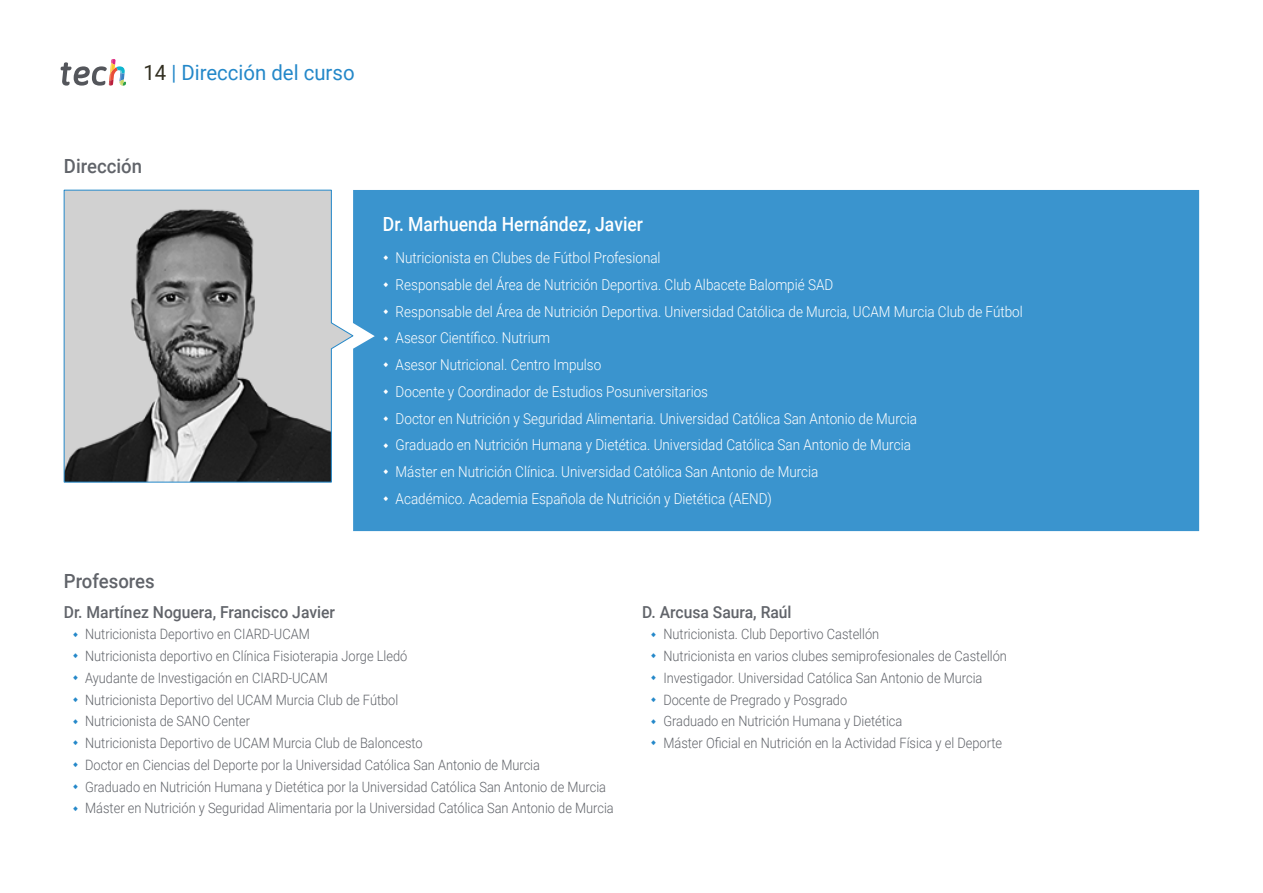
<style>
.page{position:relative;width:1263px;height:893px;background:#fff}
.page>*{position:absolute;margin:0;border:0;box-sizing:border-box;transform-origin:0 0}
.t1{font:21px "Roboto";color:#2488c9}
.t2{font:500 19.5px "Roboto";color:#fff;scale:.9 1}
.t3{font:500 19.5px "Roboto";color:#61646a;scale:.95 1}
.t4{font:500 16.5px "Roboto";color:#61646a;scale:.95 1}
.t5{font:300 15px/26.7px "Roboto";color:#fff;scale:.9 1}
.t6{font:300 14.25px/21.8px "Roboto";color:#61646a;scale:.9 1}
.s1{color:#312e20}
</style>
<div class="page">
<svg style="left:61px;top:59px;width:65px;height:27px"></svg>
<div style="left:353px;top:190px;width:846px;height:341px;background:#3a94ce"></div>
<svg style="left:64px;top:190px;width:290px;height:292px;background:#9d9e9f"></svg>
<svg style="left:384px;top:255px;width:4px;height:5px"></svg>
<svg style="left:384px;top:282px;width:4px;height:5px"></svg>
<svg style="left:384px;top:309px;width:4px;height:5px"></svg>
<svg style="left:384px;top:336px;width:4px;height:5px"></svg>
<svg style="left:384px;top:362px;width:4px;height:5px"></svg>
<svg style="left:384px;top:389px;width:4px;height:5px"></svg>
<svg style="left:384px;top:416px;width:4px;height:5px"></svg>
<svg style="left:384px;top:443px;width:4px;height:5px"></svg>
<svg style="left:384px;top:469px;width:4px;height:5px"></svg>
<svg style="left:384px;top:496px;width:4px;height:5px"></svg>
<h1 class="t1" style="left:144px;top:57px;width:213px"><span class="s1">14</span> | Dirección del curso</h1>
<h2 class="t3" style="left:64px;top:152px;width:84px">Dirección</h2>
<h2 class="t3" style="left:64px;top:568px;width:97px">Profesores</h2>
<h2 class="t2" style="left:383px;top:211px;width:291px">Dr. Marhuenda Hernández, Javier</h2>
<p class="t5" style="left:396px;top:244px;width:698px">Nutricionista en Clubes de Fútbol Profesional<br>Responsable del Área de Nutrición Deportiva. Club Albacete Balompié SAD<br>Responsable del Área de Nutrición Deportiva. Universidad Católica de Murcia, UCAM Murcia Club de Fútbol Asesor Científico. Nutrium<br>Asesor Nutricional. Centro Impulso<br>Docente y Coordinador de Estudios Posuniversitarios<br>Doctor en Nutrición y Seguridad Alimentaria. Universidad Católica San Antonio de Murcia<br>Graduado en Nutrición Humana y Dietética. Universidad Católica San Antonio de Murcia<br>Máster en Nutrición Clínica. Universidad Católica San Antonio de Murcia<br>Académico. Academia Española de Nutrición y Dietética (AEND)</p>
<p class="t4" style="left:64px;top:600px;width:287px">Dr. Martínez Noguera, Francisco Javier</p>
<p class="t6" style="left:85px;top:623px;width:589px">Nutricionista Deportivo en CIARD-UCAM<br>Nutricionista deportivo en Clínica Fisioterapia Jorge Lledó<br>Ayudante de Investigación en CIARD-UCAM<br>Nutricionista Deportivo del UCAM Murcia Club de Fútbol<br>Nutricionista de SANO Center<br>Nutricionista Deportivo de UCAM Murcia Club de Baloncesto<br>Doctor en Ciencias del Deporte por la Universidad Católica San Antonio de Murcia<br>Graduado en Nutrición Humana y Dietética por la Universidad Católica San Antonio de Murcia Máster en Nutrición y Seguridad Alimentaria por la Universidad Católica San Antonio de Murcia</p>
<p class="t4" style="left:642px;top:600px;width:159px">D. Arcusa Saura, Raúl</p>
<p class="t6" style="left:663px;top:623px;width:383px">Nutricionista. Club Deportivo Castellón<br>Nutricionista en varios clubes semiprofesionales de Castellón Investigador. Universidad Católica San Antonio de Murcia Docente de Pregrado y Posgrado<br>Graduado en Nutrición Humana y Dietética<br>Máster Oficial en Nutrición en la Actividad Física y el Deporte</p>
</div>
